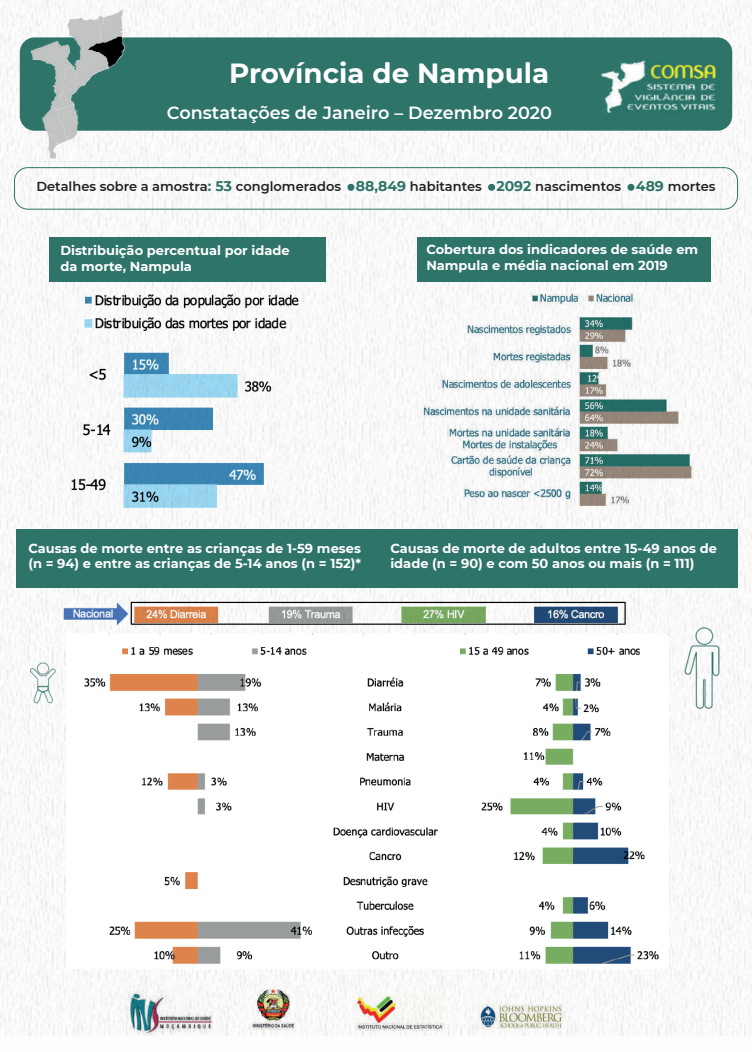
<style>
.page{position:relative;width:752px;height:1052px;background:#fff}
.page>*{position:absolute;margin:0;border:0;box-sizing:border-box;transform-origin:0 0}
.t1{font:700 27.7px "Montserrat";color:#fff}
.t2{font:600 17.6px "Montserrat";color:#fff}
.t3{font:700 13px/15.6px "Montserrat";color:#fff}
.t4{font:600 13px "Montserrat";color:#231f20}
.s1{font-weight:700;font-size:14px;color:#2e7469}
.s2{font-family:"Myriad Pro";font-weight:400;font-size:14px;color:#2e7469}
</style>
<div class="page">
<img style="left:0;top:0;width:751px;height:1036px">
<div style="left:20px;top:37px;width:711px;height:94px;background:#2e7469;border-radius:15px"></div>
<img style="left:600px;top:60px;width:120px;height:53px">
<div style="left:347px;top:184px;width:7px;height:7px;border:4px solid #2e7469;border-radius:50%"></div>
<div style="left:488px;top:184px;width:7px;height:7px;border:4px solid #2e7469;border-radius:50%"></div>
<div style="left:627px;top:184px;width:7px;height:7px;border:4px solid #2e7469;border-radius:50%"></div>
<div style="left:14px;top:167px;width:723px;height:43px;border:1px solid #2e7469;border-radius:13px"></div>
<div style="left:49px;top:237px;width:277px;height:45px;background:#2e7469"></div>
<div style="left:417px;top:237px;width:292px;height:45px;background:#2e7469"></div>
<div style="left:16px;top:529px;width:721px;height:59px;background:#2e7469"></div>
<img style="left:245px;top:986px;width:55px;height:43px">
<img style="left:126px;top:991px;width:87px;height:43px">
<img style="left:355px;top:995px;width:88px;height:36px">
<img style="left:478px;top:1004px;width:85px;height:25px">
<img style="left:24px;top:9px;width:107px;height:153px">
<img style="left:66px;top:289px;width:236px;height:224px">
<img style="left:28px;top:598px;width:695px;height:370px">
<img style="left:420px;top:287px;width:274px;height:229px">
<img style="left:66px;top:634px;width:602px;height:334px">
<h1 class="t1" style="left:229px;top:53px;width:321px">Província de Nampula</h1>
<h2 class="t2" style="left:167px;top:100px;width:386px">Constatações de Janeiro – Dezembro 2020</h2>
<p class="t4" style="left:36px;top:177px;width:680px">Detalhes sobre a amostra<span class="s1">: 53</span> conglomerados <span class="s2">•</span> <span class="s1">88,849</span> habitantes <span class="s2">•</span> <span class="s1">2092</span> nascimentos <span class="s2">•</span> <span class="s1">489</span> mortes</p>
<p class="t3" style="left:60px;top:242px;width:231px">Distribuição percentual por idade da morte, Nampula</p>
<p class="t3" style="left:426px;top:241px;width:273px">Cobertura dos indicadores de saúde em<br>Nampula e média nacional em 2019</p>
<p class="t3" style="left:28px;top:540px;width:334px">Causas de morte entre as crianças de 1-59 meses (n = 94) e entre as crianças de 5-14 anos (n = 152)*</p>
<p class="t3" style="left:390px;top:540px;width:328px">Causas de morte de adultos entre 15-49 anos de idade (n = 90) e com 50 anos ou mais (n = 111)</p>
</div>
